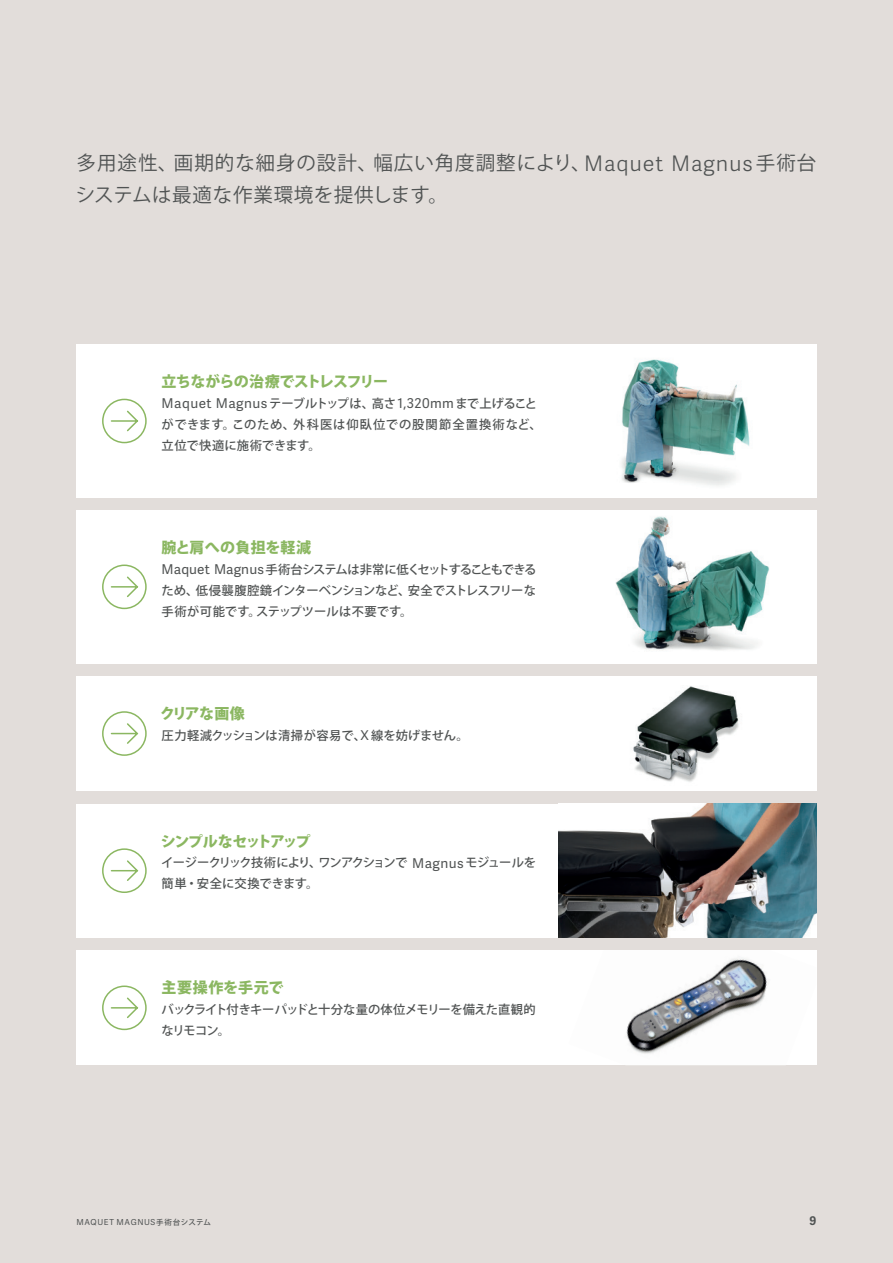
<style>
.page{position:relative;width:893px;height:1263px;background:#e2ddda}
.page>*{position:absolute;margin:0;border:0;box-sizing:border-box;transform-origin:0 0}
.奇数ページ_リード{font:19.5px/31.5px "Koz Go Pr 6 N";letter-spacing:.04em;color:#505353}
.本文_見出し{font:800 15px "Koz Go Pr 6 N";letter-spacing:-.035em;color:#8bb761}
.本文_見出し-2{font:800 15px "Koz Go Pr 6 N";letter-spacing:-.1em;color:#8bb761}
.本文_見出し-3{font:800 15px "Koz Go Pr 6 N";letter-spacing:.01em;color:#8bb761}
.本文_見出し-4{font:800 15px "Koz Go Pr 6 N";letter-spacing:.04em;color:#8bb761}
.本文{font:13.5px "Adelle Sans";letter-spacing:.035em;color:#505353}
.本文-2{font:500 12.3px/21px "Koz Go Pr 6 N";letter-spacing:-.01em;color:#505353;text-align:justify}
.本文-3{font:500 12.3px/21px "Koz Go Pr 6 N";letter-spacing:-.05em;color:#505353}
.本文-4{font:500 12.3px/21px "Koz Go Pr 6 N";letter-spacing:.04em;color:#505353}
.本文-5{font:500 12.3px/21px "Koz Go Pr 6 N";letter-spacing:-.055em;color:#505353}
.t1{font:700 12px "Adelle Sans";color:#505353}
.t2{font:8.25px "Adelle Sans";letter-spacing:.065em;color:#505353}
.s1{font-family:"Adelle Sans";font-weight:300;font-size:21.45px}
.s2{font-family:"Koz Go Pr 6 N";font-weight:500;font-size:12.3px}
.s3{font-family:"Adelle Sans";font-weight:400;font-size:13.5px}
.s4{font-family:"Koz Go Pr 6 N";font-weight:500;font-size:7.5px}
</style>
<div class="page">
<div style="left:77px;top:344px;width:484px;height:153px;background:#fff"></div>
<div style="left:77px;top:804px;width:484px;height:134px;background:#fff"></div>
<div style="left:77px;top:676px;width:484px;height:115px;background:#fff"></div>
<div style="left:77px;top:950px;width:484px;height:115px;background:#fff"></div>
<div style="left:102px;top:399px;width:45px;height:44px;border:2px solid #8bb761;border-radius:50%"></div>
<svg style="left:110px;top:410px;width:28px;height:22px"></svg>
<div style="left:102px;top:711px;width:45px;height:45px;border:2px solid #8bb761;border-radius:50%"></div>
<svg style="left:110px;top:723px;width:29px;height:21px"></svg>
<div style="left:102px;top:848px;width:45px;height:45px;border:2px solid #8bb761;border-radius:50%"></div>
<svg style="left:110px;top:860px;width:29px;height:21px"></svg>
<div style="left:102px;top:985px;width:45px;height:45px;border:2px solid #8bb761;border-radius:50%"></div>
<svg style="left:110px;top:997px;width:29px;height:22px"></svg>
<div style="left:559px;top:344px;width:257px;height:153px;background:#fff"></div>
<img style="left:621px;top:359px;width:129px;height:127px">
<div style="left:535px;top:510px;width:281px;height:153px;background:#fff"></div>
<img style="left:615px;top:516px;width:154px;height:134px">
<div style="left:561px;top:676px;width:255px;height:115px;background:#fff"></div>
<img style="left:633px;top:686px;width:106px;height:96px">
<img style="left:558px;top:804px;width:258px;height:134px">
<div style="left:561px;top:950px;width:255px;height:115px;background:#fff"></div>
<img style="left:626px;top:958px;width:143px;height:96px">
<div style="left:77px;top:510px;width:484px;height:153px;background:#fff"></div>
<div style="left:102px;top:564px;width:45px;height:45px;border:2px solid #8bb761;border-radius:50%"></div>
<svg style="left:110px;top:576px;width:29px;height:22px"></svg>
<p class="奇数ページ_リード" style="left:76px;top:148px;width:742px">多用途性、画期的な細身の設計、幅広い角度調整により、<span class="s1">Maquet Magnus</span>手術台システムは最適な作業環境を提供します。</p>
<p class="本文_見出し" style="left:162px;top:373px;width:228px">立ちながらの治療でストレスフリー</p>
<p class="本文" style="left:162px;top:394px;width:377px">Maquet Magnus<span class="s2">テーブルトップは、高さ</span>1,320mm<span class="s2">まで上げること</span></p>
<p class="本文-4" style="left:162px;top:414px;width:382px">ができます。このため、外科医は仰臥位での股関節全置換術など、立位で快適に施術できます。</p>
<p class="本文_見出し-3" style="left:162px;top:539px;width:151px">腕と肩への負担を軽減</p>
<p class="本文-2" style="left:161px;top:559px;width:377px"><span class="s3">Maquet Magnus</span> 手術台システムは非常に低くセットすることもできるため、低侵襲腹腔鏡インターベンションなど、安全でストレスフリーな手術が可能です。ステップツールは不要です。</p>
<p class="本文_見出し" style="left:160px;top:705px;width:86px">クリアな画像</p>
<p class="本文-2" style="left:162px;top:725px;width:309px">圧力軽減クッションは清掃が容易で、<span class="s3">X</span> 線を妨げません。</p>
<p class="本文_見出し-2" style="left:161px;top:833px;width:151px">シンプルなセットアップ</p>
<p class="本文-3" style="left:161px;top:853px;width:377px">イージークリック技術により、ワンアクションで <span class="s3">Magnus</span> モジュールを簡単・安全に交換できます。</p>
<p class="本文_見出し-4" style="left:162px;top:979px;width:123px">主要操作を手元で</p>
<p class="本文-5" style="left:161px;top:999px;width:376px">バックライト付きキーパッドと十分な量の体位メモリーを備えた直観的なリモコン。</p>
<p class="t2" style="left:77px;top:1216px;width:136px">MAQUET MAGNUS<span class="s4">手術台システム</span></p>
<p class="t1" style="left:809px;top:1211px;width:8px">9</p>
</div>
